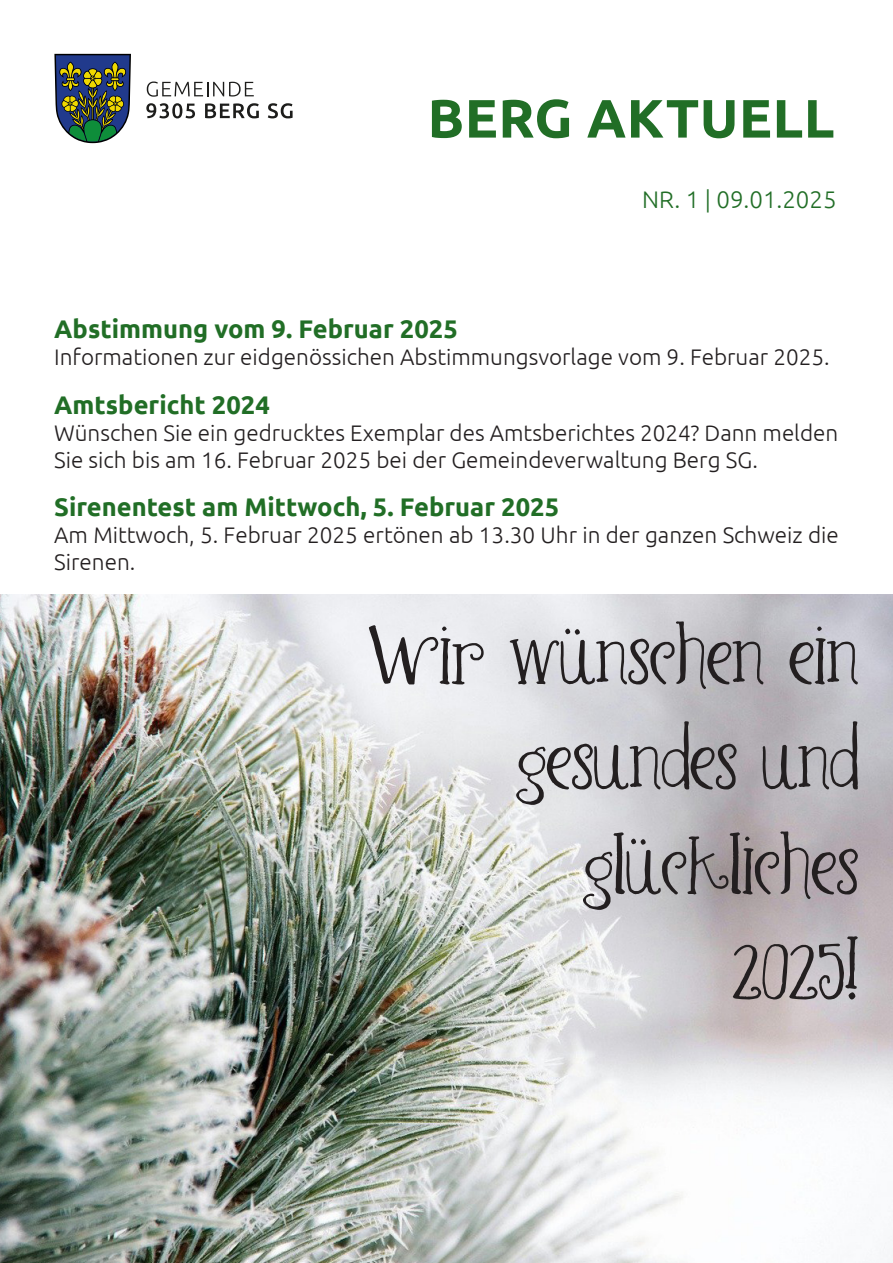
<style>
.page{position:relative;width:893px;height:1263px;background:#fff}
.page>*{position:absolute;margin:0;border:0;box-sizing:border-box;transform-origin:0 0}
.t1{font:63px "Waterfalls";color:#231f20}
.t2{font:700 54px "Ubuntu";letter-spacing:.01em;color:#216e26}
.t3{font:700 25.5px "Ubuntu";color:#216e26}
.t4{font:300 24px "Ubuntu";color:#216e26}
.t5{font:300 22.5px/27px "Ubuntu";color:#231f20}
</style>
<div class="page">
<svg style="left:147px;top:82px;width:107px;height:15px"></svg>
<svg style="left:146px;top:103px;width:49px;height:15px"></svg>
<svg style="left:205px;top:103px;width:54px;height:15px"></svg>
<svg style="left:268px;top:103px;width:25px;height:15px"></svg>
<svg style="left:54px;top:54px;width:77px;height:89px;background:#51635f"></svg>
<img style="left:0;top:594px;width:893px;height:669px">
<p class="t2" style="left:428px;top:83px;width:408px">BERG AKTUELL</p>
<p class="t4" style="left:642px;top:185px;width:196px">NR. 1 | 09.01.2025</p>
<p class="t3" style="left:54px;top:312px;width:405px">Abstimmung vom 9. Februar 2025</p>
<p class="t5" style="left:54px;top:343px;width:777px">Informationen zur eidgenössichen Abstimmungsvorlage vom 9. Februar 2025.</p>
<p class="t3" style="left:54px;top:388px;width:217px">Amtsbericht 2024</p>
<p class="t5" style="left:54px;top:419px;width:786px">Wünschen Sie ein gedrucktes Exemplar des Amtsberichtes 2024? Dann melden<br>Sie sich bis am 16. Februar 2025 bei der Gemeindeverwaltung Berg SG.</p>
<p class="t3" style="left:54px;top:490px;width:506px">Sirenentest am Mittwoch, 5. Februar 2025</p>
<p class="t5" style="left:54px;top:521px;width:786px">Am Mittwoch, 5. Februar 2025 ertönen ab 13.30 Uhr in der ganzen Schweiz die<br>Sirenen.</p>
<p class="t1" style="left:369px;top:606px;width:492px">Wir wünschen ein</p>
<p class="t1" style="left:516px;top:711px;width:344px">gesundes und</p>
<p class="t1" style="left:583px;top:816px;width:278px">glückliches</p>
<p class="t1" style="left:733px;top:921px;width:128px">2025!</p>
</div>
